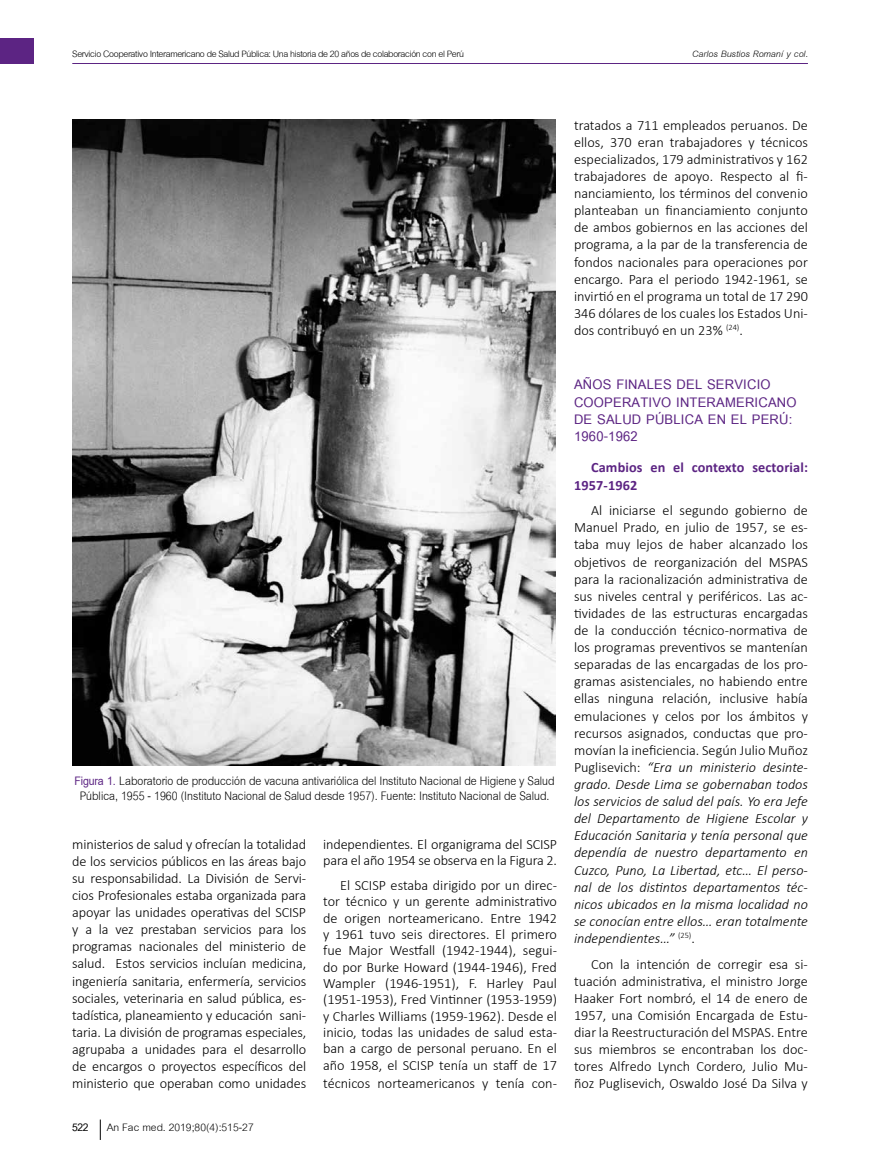
<style>
.page{position:relative;width:893px;height:1174px;background:#fff}
.page>*{position:absolute;margin:0;border:0;box-sizing:border-box;transform-origin:0 0}
.t1{font:700 20.25px/17.2px "Cordia UPC";letter-spacing:.01em;color:#5c2483}
.t2{font:18px/15.6px "Cordia UPC";color:#000;scale:.9 1}
.t3{font:15.75px "Cordia UPC";color:#000}
.t4{font:300 14.25px/17.1px "Calibri";color:#000;text-align:justify}
.t5{font:700 14.25px/17.2px "Calibri";letter-spacing:.01em;color:#5c2483}
.t6{font:13.5px "Cordia UPC";letter-spacing:-.025em;color:#000}
.t7{font:italic 13.5px "Cordia UPC";color:#000}
.s1{font-weight:700;color:#5c2483}
.s2{font-weight:700}
.s3{font-style:italic}
</style>
<div class="page">
<div style="left:0;top:38px;width:34px;height:26px;background:#5c2483"></div>
<hr style="left:72px;top:63px;width:736px;height:1px;background:#5c2483">
<svg style="left:100px;top:1119px;width:1px;height:21px"></svg>
<img style="left:72px;top:119px;width:484px;height:646px">
<p class="t6" style="left:72px;top:45px;width:393px">Servicio Cooperativo Interamericano de Salud Pública: Una historia de 20 años de colaboración con el Perú</p>
<p class="t7" style="left:692px;top:45px;width:117px">Carlos Bustios Romaní y col.</p>
<p class="t2" style="left:75px;top:773px;width:535px"><span class="s1">Figura 1.</span> Laboratorio de producción de vacuna antivariólica del Instituto Nacional de Higiene y Salud<br>Pública, 1955 - 1960 (Instituto Nacional de Salud desde 1957). Fuente: Instituto Nacional de Salud.</p>
<p class="t4" style="left:72px;top:835px;width:235px">ministerios de salud y ofrecían la totalidad de los servicios públicos en las áreas bajo su responsabilidad. La División de Servi&shy;cios Profesionales estaba organizada para apoyar las unidades operativas del SCISP y a la vez prestaban servicios para los programas nacionales del ministerio de salud. Estos servicios incluían medicina, ingeniería sanitaria, enfermería, servicios sociales, veterinaria en salud pública, es&shy;tadística, planeamiento y educación sani&shy;taria. La división de programas especiales, agrupaba a unidades para el desarrollo de encargos o proyectos específicos del ministerio que operaban como unidades</p>
<p class="t4" style="left:323px;top:835px;width:235px;line-height:16.4px">independientes. El organigrama del SCISP para el año 1954 se observa en la Figura 2.</p>
<p class="t4" style="left:323px;top:876px;width:235px;line-height:16.5px;text-indent:17px">El SCISP estaba dirigido por un direc&shy;tor técnico y un gerente administrativo de origen norteamericano. Entre 1942 y 1961 tuvo seis directores. El primero fue Major Westfall (1942-1944), segui&shy;do por Burke Howard (1944-1946), Fred Wampler (1946-1951), F. Harley Paul (1951-1953), Fred Vintinner (1953-1959) y Charles Williams (1959-1962). Desde el inicio, todas las unidades de salud esta&shy;ban a cargo de personal peruano. En el año 1958, el SCISP tenía un staff de 17 técnicos norteamericanos y tenía con-</p>
<p class="t3" style="left:72px;top:1117px;width:183px"><span class="s2">522</span> An Fac med. 2019;80(4):515-27</p>
<p class="t4" style="left:574px;top:116px;width:235px">tratados a 711 empleados peruanos. De ellos, 370 eran trabajadores y técnicos especializados, 179 administrativos y 162 trabajadores de apoyo. Respecto al fi&shy;nanciamiento, los términos del convenio planteaban un financiamiento conjunto de ambos gobiernos en las acciones del programa, a la par de la transferencia de fondos nacionales para operaciones por encargo. Para el periodo 1942-1961, se invirtió en el programa un total de 17 290<br>346 dólares de los cuales los Estados Uni&shy;dos contribuyó en un 23% <sup>(24)</sup>.</p>
<h1 class="t1" style="left:574px;top:376px;width:224px">AÑOS FINALES DEL SERVICIO<br>COOPERATIVO INTERAMERICANO<br>DE SALUD PÚBLICA EN EL PERÚ:<br>1960-1962</h1>
<p class="t5" style="left:574px;top:459px;width:235px;text-indent:17px">Cambios en el contexto sectorial:<br>1957-1962</p>
<p class="t4" style="left:574px;top:502px;width:235px;text-indent:17px">Al iniciarse el segundo gobierno de Manuel Prado, en julio de 1957, se es&shy;taba muy lejos de haber alcanzado los objetivos de reorganización del MSPAS para la racionalización administrativa de sus niveles central y periféricos. Las ac&shy;tividades de las estructuras encargadas de la conducción técnico-normativa de los programas preventivos se mantenían separadas de las encargadas de los pro&shy;gramas asistenciales, no habiendo entre ellas ninguna relación, inclusive había emulaciones y celos por los ámbitos y recursos asignados, conductas que pro&shy;movían la ineficiencia. Según Julio Muñoz Puglisevich: <span class="s3">“Era un ministerio desinte&shy;grado. Desde Lima se gobernaban todos los servicios de salud del país. Yo era Jefe del Departamento de Higiene Escolar y Educación Sanitaria y tenía personal que dependía de nuestro departamento en Cuzco, Puno, La Libertad, etc… El perso&shy;nal de los distintos departamentos téc&shy;nicos ubicados en la misma localidad no se conocían entre ellos… eran totalmente independientes…”</span> <sup>(25)</sup>.</p>
<p class="t4" style="left:574px;top:955px;width:235px;text-indent:17px">Con la intención de corregir esa si&shy;tuación administrativa, el ministro Jorge Haaker Fort nombró, el 14 de enero de 1957, una Comisión Encargada de Estu&shy;diar la Reestructuración del MSPAS. Entre sus miembros se encontraban los doc&shy;tores Alfredo Lynch Cordero, Julio Mu&shy;ñoz Puglisevich, Oswaldo José Da Silva y</p>
</div>
